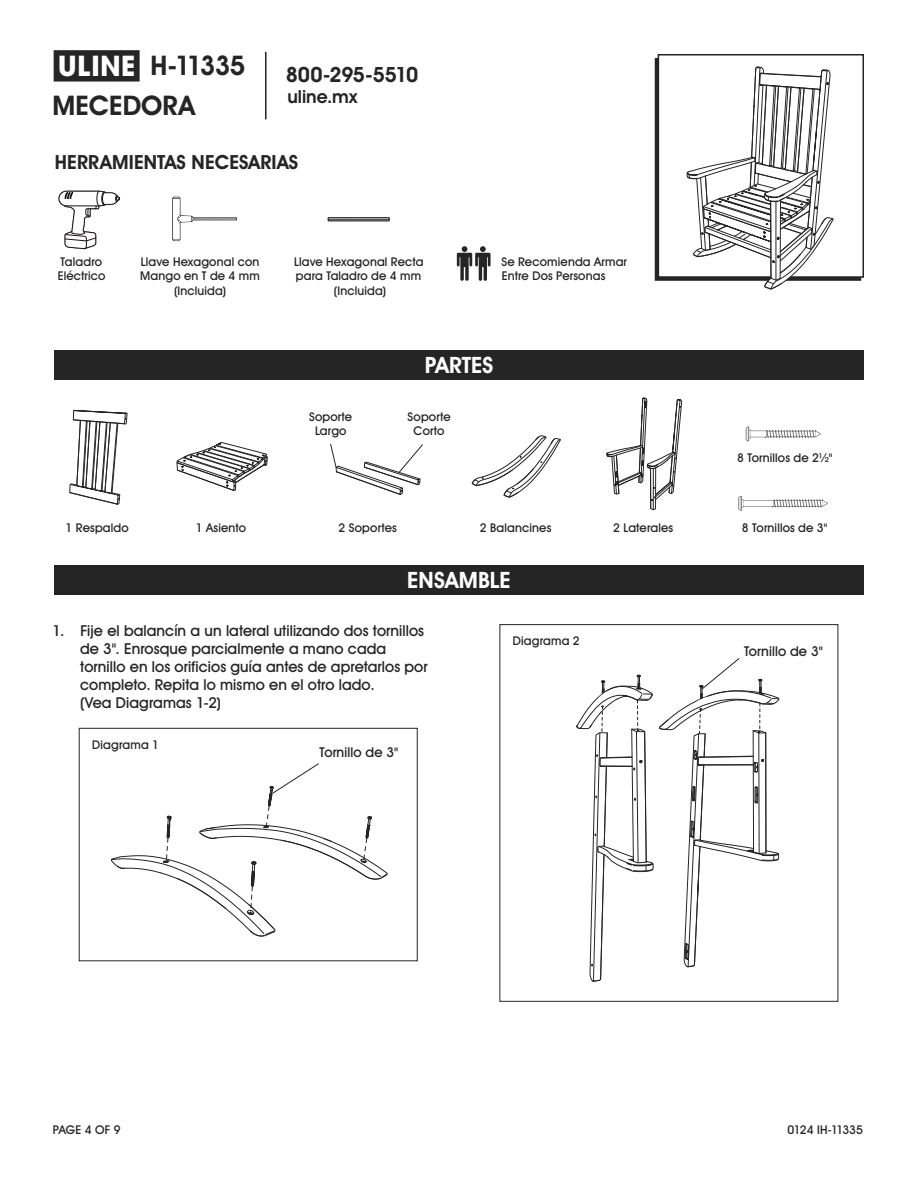
<style>
.page{position:relative;width:918px;height:1188px;background:#fff}
.page>*{position:absolute;margin:0;border:0;box-sizing:border-box;transform-origin:0 0}
.t1{font:700 27px/39.6px "Uline Two Knine";color:#252525}
.t2{font:700 22.5px "Uline Two Knine";letter-spacing:.005em;color:#fff}
.t3{font:700 21px "Uline Two Knine";letter-spacing:-.02em;color:#252525}
.t4{font:700 19.5px "Uline Two Knine";letter-spacing:.005em;color:#252525}
.t5{font:700 18px "Uline Two Knine";color:#252525}
.t6{font:15px/18px "Uline Two Knine";letter-spacing:.005em;color:#252525}
.t7{font:13.5px "Uline Two Knine";letter-spacing:.01em;color:#252525}
.t8{font:12px/14.4px "Uline Two Knine";letter-spacing:.015em;color:#252525;text-align:center}
.t9{font:12px "Uline Two Knine";letter-spacing:-.03em;color:#252525}
.s1{font-size:28.5px}
</style>
<div class="page">
<hr style="left:265px;top:52px;width:2px;height:67px;background:#252525">
<div style="left:54px;top:350px;width:810px;height:30px;background:#252525"></div>
<div style="left:54px;top:565px;width:810px;height:30px;background:#252525"></div>
<div style="left:79px;top:728px;width:339px;height:233px;border:1px solid #252525"></div>
<svg style="left:69px;top:409px;width:59px;height:96px"></svg>
<svg style="left:176px;top:442px;width:92px;height:49px"></svg>
<svg style="left:472px;top:435px;width:89px;height:63px"></svg>
<svg style="left:59px;top:191px;width:61px;height:58px"></svg>
<svg style="left:111px;top:727px;width:277px;height:210px"></svg>
<svg style="left:457px;top:246px;width:34px;height:35px"></svg>
<svg style="left:330px;top:443px;width:93px;height:52px"></svg>
<svg style="left:172px;top:197px;width:65px;height:44px"></svg>
<svg style="left:327px;top:217px;width:63px;height:4px"></svg>
<svg style="left:576px;top:54px;width:258px;height:928px"></svg>
<h1 class="t1" style="left:52px;top:46px;width:195px"><span class="s1">π</span> H-11335<br>MECEDORA</h1>
<h3 class="t3" style="left:286px;top:62px;width:134px">800-295-5510</h3>
<h3 class="t5" style="left:287px;top:86px;width:71px">uline.mx</h3>
<h3 class="t4" style="left:55px;top:150px;width:245px">HERRAMIENTAS NECESARIAS</h3>
<p class="t8" style="left:58px;top:254px;width:49px;text-align:left">Taladro<br>Eléctrico</p>
<p class="t8" style="left:140px;top:254px;width:121px">Llave Hexagonal con<br>Mango en T de 4 mm (Incluida)</p>
<p class="t8" style="left:294px;top:254px;width:131px">Llave Hexagonal Recta para Taladro de 4 mm (Incluida)</p>
<p class="t8" style="left:502px;top:254px;width:127px;text-align:left">Se Recomienda Armar<br>Entre Dos Personas</p>
<p class="t8" style="left:309px;top:409px;width:45px">Soporte<br>Largo</p>
<h2 class="t2" style="left:425px;top:352px;width:70px">PARTES</h2>
<p class="t8" style="left:408px;top:409px;width:45px">Soporte<br>Corto</p>
<p class="t8" style="left:66px;top:520px;width:65px">1 Respaldo</p>
<p class="t8" style="left:196px;top:520px;width:52px">1 Asiento</p>
<p class="t8" style="left:339px;top:520px;width:60px">2 Soportes</p>
<p class="t8" style="left:480px;top:520px;width:73px">2 Balancines</p>
<p class="t8" style="left:613px;top:520px;width:62px">2 Laterales</p>
<h2 class="t2" style="left:407px;top:566px;width:105px">ENSAMBLE</h2>
<p class="t6" style="left:80px;top:621px;width:349px;text-indent:-27px">1. Fije el balancín a un lateral utilizando dos tornillos de 3". Enrosque parcialmente a mano cada tornillo en los orificios guía antes de apretarlos por completo. Repita lo mismo en el otro lado.<br>(Vea Diagramas 1-2)</p>
<p class="t8" style="left:92px;top:737px;width:68px">Diagrama 1</p>
<p class="t7" style="left:320px;top:744px;width:80px">Tornillo de 3"</p>
<p class="t8" style="left:513px;top:633px;width:68px">Diagrama 2</p>
<p class="t8" style="left:737px;top:451px;width:97px">8 Tornillos de 2½"</p>
<p class="t8" style="left:742px;top:520px;width:87px">8 Tornillos de 3"</p>
<p class="t7" style="left:744px;top:643px;width:80px">Tornillo de 3"</p>
<p class="t8" style="left:53px;top:1122px;width:69px">PAGE 4 OF 9</p>
<p class="t9" style="left:788px;top:1122px;width:77px">0124 IH-11335</p>
</div>
